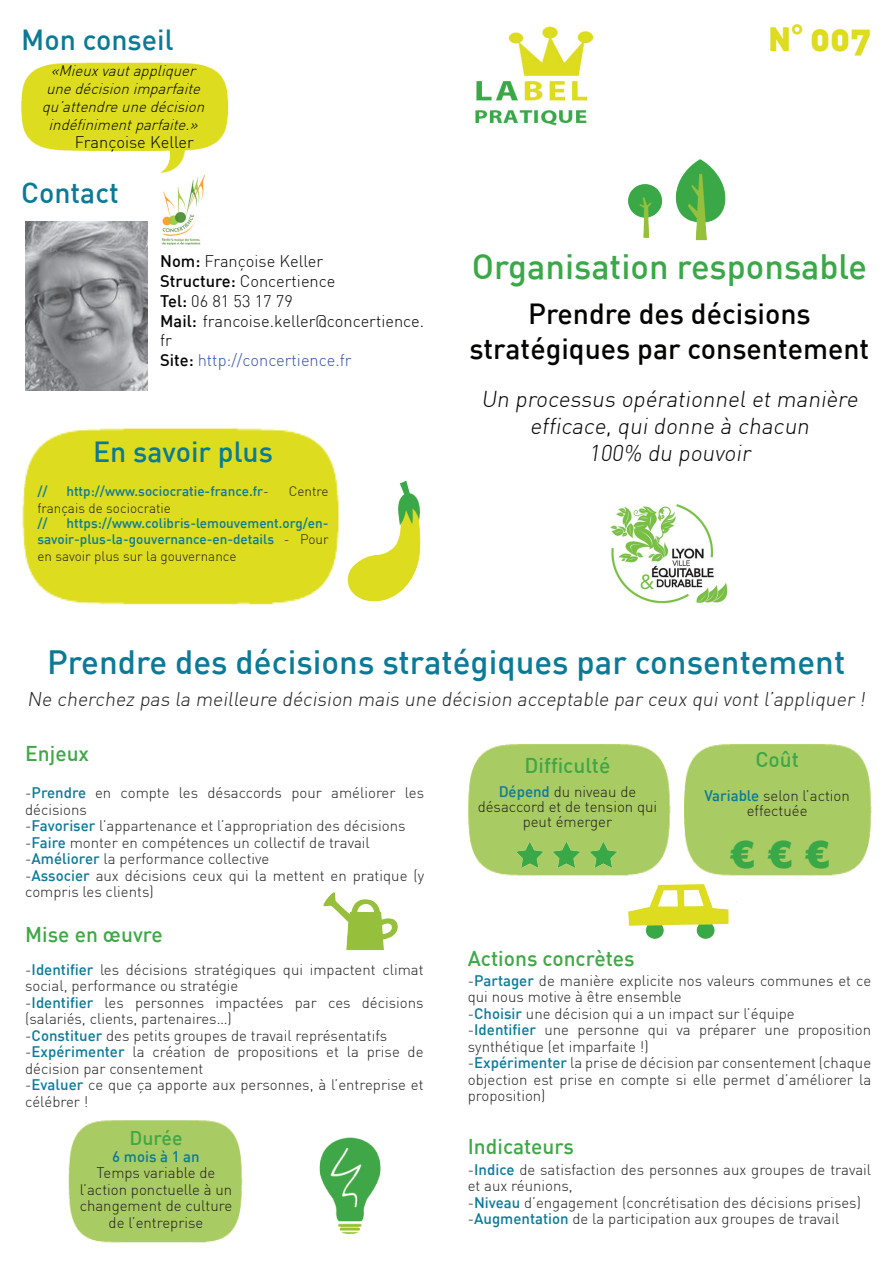
<style>
.page{position:relative;width:893px;height:1263px;background:#fff}
.page>*{position:absolute;margin:0;border:0;box-sizing:border-box;transform-origin:0 0}
.t1{font:900 37.5px "Arial";color:#3aa848}
.t2{font:36px "DIN Black Alternate";color:#dddc1e}
.t3{font:500 34.5px "DIN";color:#3aa848}
.t4{font:500 33px "DIN";color:#0b7a97}
.t5{font:500 28.5px/34.2px "DIN";color:#040503;text-align:center}
.t6{font:500 28.5px "DIN";color:#0b7a97}
.t7{font:300 22.5px/27px "DIN";color:#040503;text-align:center}
.t8{font:500 21px "DIN";color:#40a748}
.t9{font:300 19.5px "DIN";color:#231f20}
.t10{font:500 19.5px "DIN";color:#40a748}
.t11{font:300 16.5px/19.8px "DIN";color:#040503}
.t12{font:300 15px/16.5px "DIN";color:#231f20}
.t13{font:italic 300 15px/18px "DIN";color:#040503;text-align:center}
.t14{font:500 15px "DIN";color:#0b7a97}
.t15{font:500 13.5px/16.5px "DIN";color:#0b7a97;text-align:justify}
.t16{font:300 13.5px "DIN";color:#231f20}
.s1{font-weight:500}
.s2{color:#3853a3}
.s3{font-weight:300;color:#231f20}
.s4{font-size:33px}
.s5{font-family:"Impact";font-size:33px}
.s6{font-weight:500;color:#0b7a97}
</style>
<div class="page">
<img style="left:468px;top:743px;width:203px;height:127px">
<img style="left:684px;top:743px;width:188px;height:160px">
<img style="left:610px;top:504px;width:118px;height:100px">
<img style="left:688px;top:159px;width:38px;height:82px">
<img style="left:628px;top:169px;width:63px;height:72px">
<img style="left:475px;top:26px;width:119px;height:100px">
<img style="left:22px;top:428px;width:315px;height:177px">
<img style="left:319px;top:480px;width:102px;height:125px">
<img style="left:628px;top:860px;width:108px;height:79px">
<img style="left:488px;top:826px;width:58px;height:50px">
<img style="left:21px;top:62px;width:208px;height:116px">
<img style="left:68px;top:1120px;width:175px;height:123px">
<img style="left:319px;top:1137px;width:62px;height:97px">
<img style="left:323px;top:892px;width:75px;height:59px">
<img style="left:546px;top:826px;width:37px;height:50px">
<img style="left:26px;top:221px;width:121px;height:169px">
<img style="left:160px;top:175px;width:44px;height:70px">
<img style="left:583px;top:826px;width:48px;height:57px">
<h3 class="t6" style="left:21px;top:21px;width:154px">Mon conseil</h3>
<p class="t13" style="left:42px;top:62px;width:168px">«Mieuxvautappliquer unedécisionimparfaite qu’attendreunedécision indéfinimentparfaite.»</p>
<p class="t11" style="left:75px;top:132px;width:120px">Françoise Keller</p>
<h3 class="t6" style="left:21px;top:174px;width:99px">Contact</h3>
<p class="t11" style="left:160px;top:251px;width:265px"><span class="s1">Nom:</span> Françoise Keller<br><span class="s1">Structure:</span> Concertience<br><span class="s1">Tel:</span> 06 81 53 17 79<br><span class="s1">Mail:</span> francoise.keller@concertience. fr<br><span class="s1">Site:</span> <span class="s2">http://concertience.fr</span></p>
<h3 class="t6" style="left:93px;top:433px;width:181px">En savoir plus</h3>
<p class="t15" style="left:37px;top:483px;width:12px">//</p>
<p class="t15" style="left:66px;top:483px;width:204px">http://www.sociocratie-france.fr<span class="s3">-</span></p>
<p class="t16" style="left:289px;top:483px;width:41px">Centre</p>
<p class="t16" style="left:37px;top:500px;width:135px">français de sociocratie</p>
<p class="t15" style="left:37px;top:514px;width:12px">//</p>
<p class="t15" style="left:37px;top:514px;width:293px;text-indent:29px">https://www.colibris-lemouvement.org/en&shy;savoir-plus-la-gouvernance-en-details <span class="s3">- Pour en savoir plus sur la gouvernance</span></p>
<h2 class="t2" style="left:768px;top:13px;width:104px"><span class="s4">N</span><span class="s5">°</span> 007</h2>
<h3 class="t3" style="left:472px;top:245px;width:397px">Organisation responsable</h3>
<h3 class="t5" style="left:470px;top:296px;width:401px">Prendre des décisions stratégiques par consentement</h3>
<h3 class="t7" style="left:481px;top:385px;width:382px">Un processus opérationnel et manière efficace, qui donne à chacun<br>100% du pouvoir</h3>
<h3 class="t4" style="left:47px;top:640px;width:800px">Prendre des décisions stratégiques par consentement</h3>
<h3 class="t9" style="left:27px;top:687px;width:843px">Ne cherchez pas la meilleure décision mais une décision acceptable par ceux qui vont l’appliquer !</h3>
<h3 class="t8" style="left:25px;top:740px;width:65px">Enjeux</h3>
<p class="t12" style="left:25px;top:784px;width:400px">-<span class="s6">Prendre</span> en compte les désaccords pour améliorer les décisions<br>-<span class="s6">Favoriser</span> l’appartenance et l’appropriation des décisions -<span class="s6">Faire</span> monter en compétences un collectif de travail -<span class="s6">Améliorer</span> la performance collective<br>-<span class="s6">Associer</span> aux décisions ceux qui la mettent en pratique (y compris les clients)</p>
<h3 class="t8" style="left:25px;top:920px;width:139px">Mise en œuvre</h3>
<p class="t12" style="left:25px;top:961px;width:400px">-<span class="s6">Identifier</span> les décisions stratégiques qui impactent climat social, performance ou stratégie<br>-<span class="s6">Identifier</span> les personnes impactées par ces décisions (salariés, clients, partenaires…)<br>-<span class="s6">Constituer</span> des petits groupes de travail représentatifs -<span class="s6">Expérimenter</span> la création de propositions et la prise de décision par consentement<br>-<span class="s6">Evaluer</span> ce que ça apporte aux personnes, à l’entreprise et célébrer !</p>
<h3 class="t10" style="left:129px;top:1125px;width:55px">Durée</h3>
<p class="t14" style="left:112px;top:1146px;width:89px">6 mois à 1 an</p>
<p class="t12" style="left:80px;top:1164px;width:154px;text-align:center">Temps variable de l’action ponctuelle à un changement de culture de l’entreprise</p>
<h3 class="t8" style="left:525px;top:752px;width:87px">Difficulté</h3>
<p class="t12" style="left:478px;top:784px;width:181px;line-height:15px;text-align:center"><span class="s6">Dépend</span> du niveau de désaccord et de tension qui peut émerger</p>
<h3 class="t8" style="left:755px;top:745px;width:45px">Coût</h3>
<p class="t12" style="left:704px;top:788px;width:147px;line-height:15px;text-align:center"><span class="s6">Variable</span> selon l’action effectuée</p>
<h1 class="t1" style="left:730px;top:827px;width:102px">€ € €</h1>
<h3 class="t8" style="left:468px;top:945px;width:168px">Actions concrètes</h3>
<p class="t12" style="left:468px;top:972px;width:405px">-<span class="s6">Partager</span> de manière explicite nos valeurs communes et ce qui nous motive à être ensemble<br>-<span class="s6">Choisir</span> une décision qui a un impact sur l’équipe<br>-<span class="s6">Identifier</span> une personne qui va préparer une proposition synthétique (et imparfaite !)<br>-<span class="s6">Expérimenter</span> la prise de décision par consentement (chaque objection est prise en compte si elle permet d’améliorer la proposition)</p>
<h3 class="t8" style="left:468px;top:1133px;width:108px">Indicateurs</h3>
<p class="t12" style="left:468px;top:1161px;width:405px">-<span class="s6">Indice</span> de satisfaction des personnes aux groupes de travail et aux réunions,<br>-<span class="s6">Niveau</span> d’engagement (concrétisation des décisions prises) -<span class="s6">Augmentation</span> de la participation aux groupes de travail</p>
</div>
